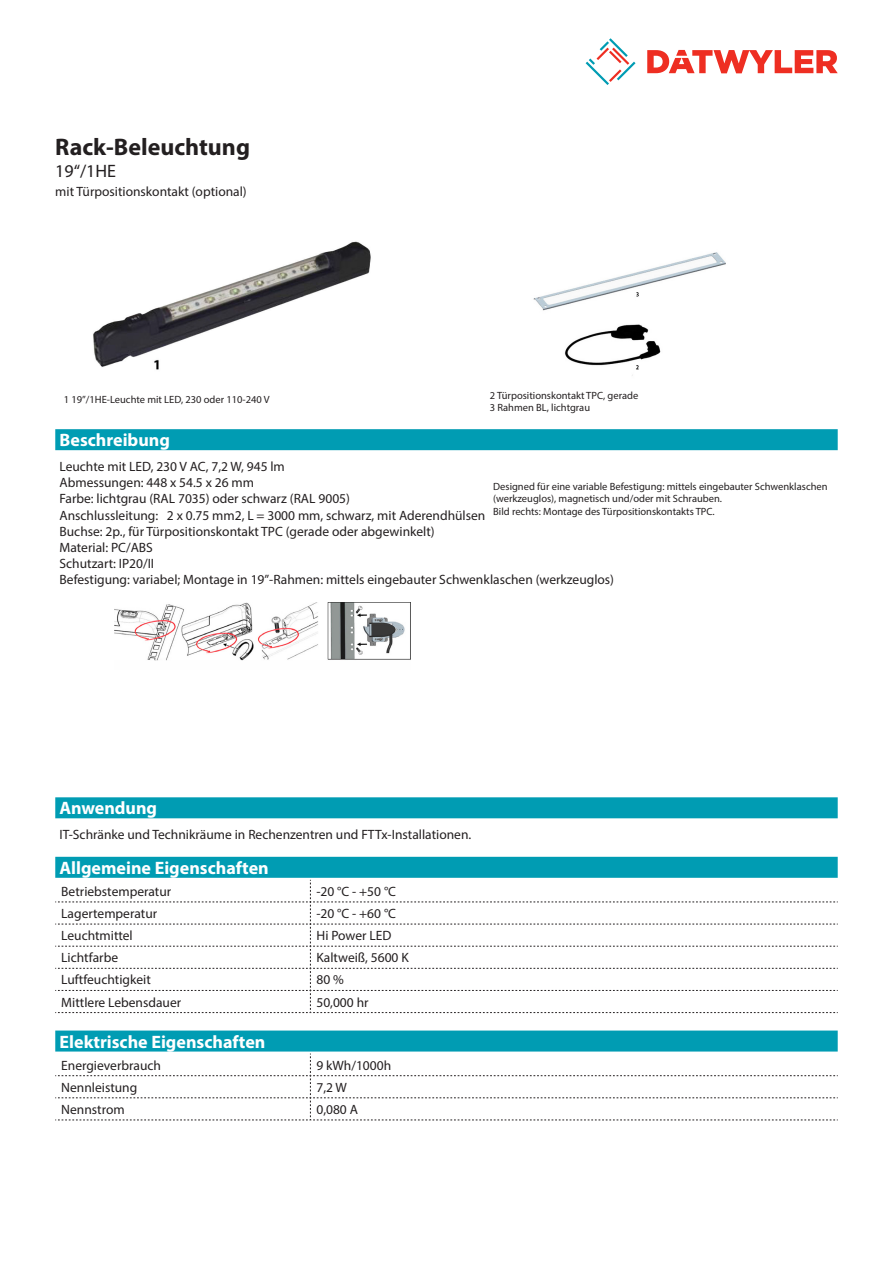
<style>
.page{position:relative;width:893px;height:1263px;background:#fff}
.page>*{position:absolute;margin:0;border:0;box-sizing:border-box;transform-origin:0 0}
.Product_Head{font:700 24px "Myriad Pro";color:#231f20}
.Standard_Head_Proper{font:700 18px "Myriad Pro";color:#fff}
.SubHead{font:18px "Myriad Pro";color:#231f20}
.Standard_text{font:13.5px/16.2px "Myriad Pro";color:#231f20}
.myriad_light_propert{font:13.5px "Myriad Pro";color:#231f20}
.imagetext{font:10.5px/12.6px "Myriad Pro";color:#231f20}
</style>
<div class="page">
<svg style="left:586px;top:38px;width:49px;height:47px"></svg>
<svg style="left:647px;top:50px;width:191px;height:23px"></svg>
<img style="left:93px;top:241px;width:278px;height:129px">
<img style="left:533px;top:252px;width:193px;height:124px">
<div style="left:55px;top:429px;width:783px;height:21px;background:#009cb3"></div>
<div style="left:55px;top:797px;width:783px;height:21px;background:#009cb3"></div>
<img style="left:115px;top:603px;width:296px;height:58px">
<div style="left:55px;top:857px;width:783px;height:21px;background:#009cb3"></div>
<svg style="left:55px;top:880px;width:783px;height:133px"></svg>
<div style="left:55px;top:1030px;width:783px;height:21px;background:#009cb3"></div>
<svg style="left:55px;top:1053px;width:783px;height:68px"></svg>
<p class="Product_Head" style="left:55px;top:131px;width:196px">Rack-Beleuchtung</p>
<p class="SubHead" style="left:55px;top:160px;width:62px">19“/1HE</p>
<p class="Standard_text" style="left:55px;top:183px;width:193px">mit Türpositionskontakt (optional)</p>
<p class="imagetext" style="left:64px;top:393px;width:207px">1 19”/1HE-Leuchte mit LED, 230 oder 110-240 V</p>
<p class="imagetext" style="left:490px;top:389px;width:150px">2 Türpositionskontakt TPC, gerade<br>3 Rahmen BL, lichtgrau</p>
<p class="Standard_Head_Proper" style="left:60px;top:428px;width:112px">Beschreibung</p>
<p class="Standard_text" style="left:60px;top:458px;width:556px">Leuchte mit LED, 230 V AC, 7,2 W, 945 lm<br>Abmessungen: 448 x 54.5 x 26 mm<br>Farbe: lichtgrau (RAL 7035) oder schwarz (RAL 9005)<br>Anschlussleitung: 2 x 0.75 mm2, L = 3000 mm, schwarz, mit Aderendhülsen<br>Buchse: 2p., für Türpositionskontakt TPC (gerade oder abgewinkelt)<br>Material: PC/ABS<br>Schutzart: IP20/II<br>Befestigung: variabel; Montage in 19”-Rahmen: mittels eingebauter Schwenklaschen (werkzeuglos)</p>
<p class="imagetext" style="left:493px;top:480px;width:336px">Designed für eine variable Befestigung: mittels eingebauter Schwenklaschen (werkzeuglos), magnetisch und/oder mit Schrauben.<br>Bild rechts: Montage des Türpositionskontakts TPC.</p>
<p class="Standard_Head_Proper" style="left:60px;top:796px;width:99px">Anwendung</p>
<p class="Standard_text" style="left:60px;top:826px;width:413px">IT-Schränke und Technikräume in Rechenzentren und FTTx-Installationen.</p>
<p class="Standard_Head_Proper" style="left:60px;top:856px;width:211px">Allgemeine Eigenschaften</p>
<p class="myriad_light_propert" style="left:61px;top:883px;width:111px">Betriebstemperatur</p>
<p class="myriad_light_propert" style="left:316px;top:883px;width:81px">-20 °C - +50 °C</p>
<p class="myriad_light_propert" style="left:61px;top:905px;width:97px">Lagertemperatur</p>
<p class="myriad_light_propert" style="left:316px;top:905px;width:81px">-20 °C - +60 °C</p>
<p class="myriad_light_propert" style="left:61px;top:927px;width:73px">Leuchtmittel</p>
<p class="myriad_light_propert" style="left:316px;top:927px;width:76px">Hi Power LED</p>
<p class="myriad_light_propert" style="left:61px;top:949px;width:58px">Lichtfarbe</p>
<p class="myriad_light_propert" style="left:316px;top:949px;width:94px">Kaltweiß, 5600 K</p>
<p class="myriad_light_propert" style="left:61px;top:971px;width:91px">Luftfeuchtigkeit</p>
<p class="myriad_light_propert" style="left:316px;top:971px;width:29px">80 %</p>
<p class="myriad_light_propert" style="left:61px;top:994px;width:121px">Mittlere Lebensdauer</p>
<p class="myriad_light_propert" style="left:316px;top:994px;width:54px">50,000 hr</p>
<p class="Standard_Head_Proper" style="left:60px;top:1030px;width:207px">Elektrische Eigenschaften</p>
<p class="myriad_light_propert" style="left:61px;top:1057px;width:101px">Energieverbrauch</p>
<p class="myriad_light_propert" style="left:316px;top:1057px;width:76px">9 kWh/1000h</p>
<p class="myriad_light_propert" style="left:61px;top:1079px;width:78px">Nennleistung</p>
<p class="myriad_light_propert" style="left:316px;top:1079px;width:32px">7,2 W</p>
<p class="myriad_light_propert" style="left:61px;top:1101px;width:65px">Nennstrom</p>
<p class="myriad_light_propert" style="left:316px;top:1101px;width:43px">0,080 A</p>
</div>
